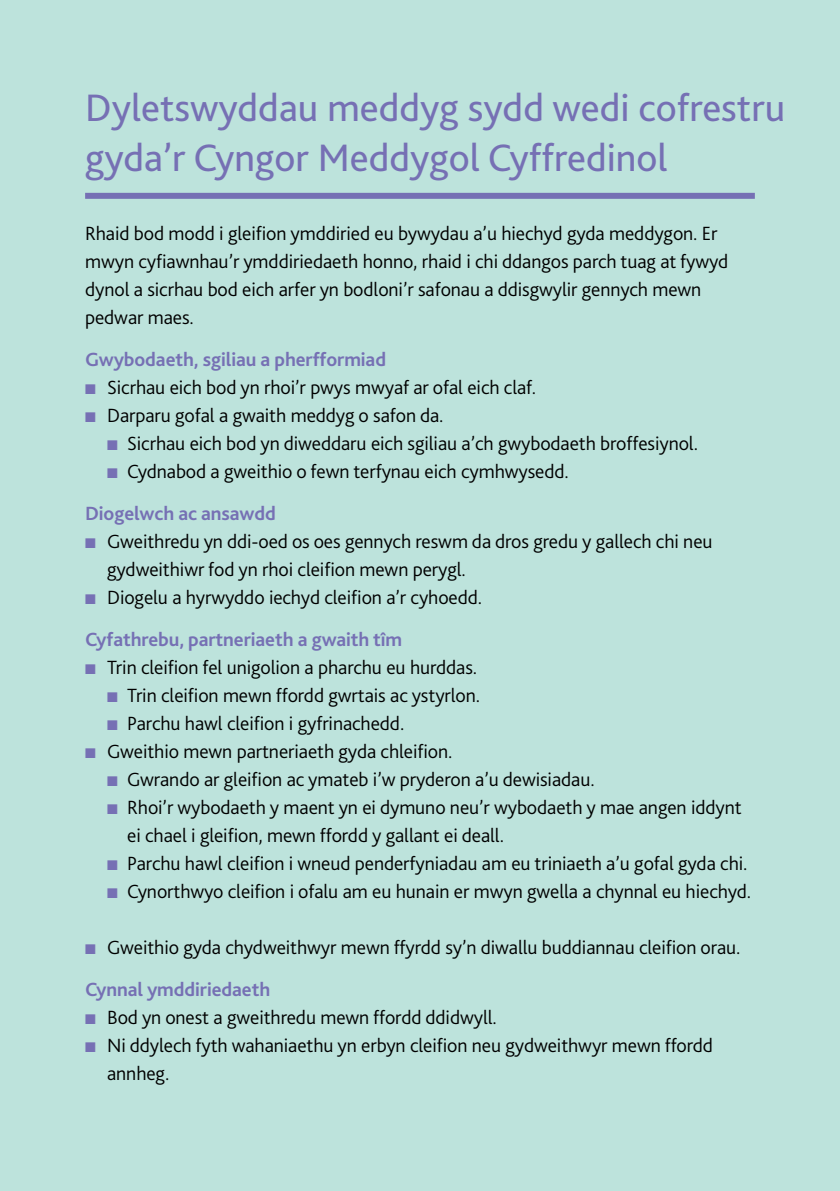
<style>
.page{position:relative;width:840px;height:1191px;background:#fff}
.page>*{position:absolute;margin:0;border:0;box-sizing:border-box;transform-origin:0 0}
.t1{font:40px/50px "Bliss 2";color:#7670b4}
.t2{font:300 20px/28px "Bliss 2";letter-spacing:-.005em;color:#000}
.t3{font:700 20px "Bliss 2";letter-spacing:-.005em;color:#7670b4}
.s1{color:#7670b4}
.s2{font-weight:700;color:#7670b4}
</style>
<div class="page">
<div style="left:0;top:0;width:839px;height:1191px;background:#bde3dc"></div>
<div style="left:85px;top:193px;width:669px;height:6px;background:#7670b4"></div>
<h1 class="t1" style="left:85px;top:82px;width:701px">Dyletswyddau meddyg sydd wedi cofrestru gyda’r Cyngor Meddygol Cyffredinol</h1>
<p class="t2" style="left:85px;top:219px;width:644px">Rhaid bod modd i gleifion ymddiried eu bywydau a’u hiechyd gyda meddygon. Er mwyn cyfiawnhau’r ymddiriedaeth honno, rhaid i chi ddangos parch tuag at fywyd dynol a sicrhau bod eich arfer yn bodloni’r safonau a ddisgwylir gennych mewn pedwar maes.</p>
<p class="t3" style="left:85px;top:347px;width:302px">Gwybodaeth, sgiliau a pherfformiad</p>
<p class="t2" style="left:85px;top:373px;width:452px"><span class="s1">■</span> Sicrhau eich bod yn rhoi’r pwys mwyaf ar ofal eich claf.</p>
<p class="t2" style="left:85px;top:401px;width:360px"><span class="s1">■</span> Darparu gofal a gwaith meddyg o safon da.</p>
<p class="t2" style="left:107px;top:429px;width:592px"><span class="s1">■</span> Sicrhau eich bod yn diweddaru eich sgiliau a’ch gwybodaeth broffesiynol.</p>
<p class="t2" style="left:85px;top:450px;width:485px;line-height:42px;text-indent:22px"><span class="s1">■</span> Cydnabod a gweithio o fewn terfynau eich cymhwysedd.<br><span class="s2">Diogelwch ac ansawdd</span></p>
<p class="t2" style="left:107px;top:527px;width:606px;text-indent:-22px"><span class="s1">■</span> Gweithredu yn ddi-oed os oes gennych reswm da dros gredu y gallech chi neu gydweithiwr fod yn rhoi cleifion mewn perygl.</p>
<p class="t2" style="left:85px;top:576px;width:398px;line-height:42px"><span class="s1">■</span> Diogelu a hyrwyddo iechyd cleifion a’r cyhoedd.<br><span class="s2">Cyfathrebu, partneriaeth a gwaith tîm</span></p>
<p class="t2" style="left:85px;top:653px;width:393px"><span class="s1">■</span> Trin cleifion fel unigolion a pharchu eu hurddas.</p>
<p class="t2" style="left:107px;top:681px;width:374px"><span class="s1">■</span> Trin cleifion mewn ffordd gwrtais ac ystyrlon.</p>
<p class="t2" style="left:107px;top:709px;width:298px"><span class="s1">■</span> Parchu hawl cleifion i gyfrinachedd.</p>
<p class="t2" style="left:85px;top:737px;width:368px"><span class="s1">■</span> Gweithio mewn partneriaeth gyda chleifion.</p>
<p class="t2" style="left:107px;top:765px;width:489px"><span class="s1">■</span> Gwrando ar gleifion ac ymateb i’w pryderon a’u dewisiadau.</p>
<p class="t2" style="left:127px;top:793px;width:615px;text-indent:-20px"><span class="s1">■</span> Rhoi’r wybodaeth y maent yn ei dymuno neu’r wybodaeth y mae angen iddynt ei chael i gleifion, mewn ffordd y gallant ei deall.</p>
<p class="t2" style="left:107px;top:849px;width:641px"><span class="s1">■</span> Parchu hawl cleifion i wneud penderfyniadau am eu triniaeth a’u gofal gyda chi.</p>
<p class="t2" style="left:107px;top:877px;width:645px"><span class="s1">■</span> Cynorthwyo cleifion i ofalu am eu hunain er mwyn gwella a chynnal eu hiechyd.</p>
<p class="t2" style="left:85px;top:926px;width:656px;line-height:42px"><span class="s1">■</span> Gweithio gyda chydweithwyr mewn ffyrdd sy’n diwallu buddiannau cleifion orau.<br><span class="s2">Cynnal ymddiriedaeth</span></p>
<p class="t2" style="left:85px;top:1003px;width:413px"><span class="s1">■</span> Bod yn onest a gweithredu mewn ffordd ddidwyll.</p>
<p class="t2" style="left:107px;top:1031px;width:607px;text-indent:-22px"><span class="s1">■</span> Ni ddylech fyth wahaniaethu yn erbyn cleifion neu gydweithwyr mewn ffordd annheg.</p>
</div>
